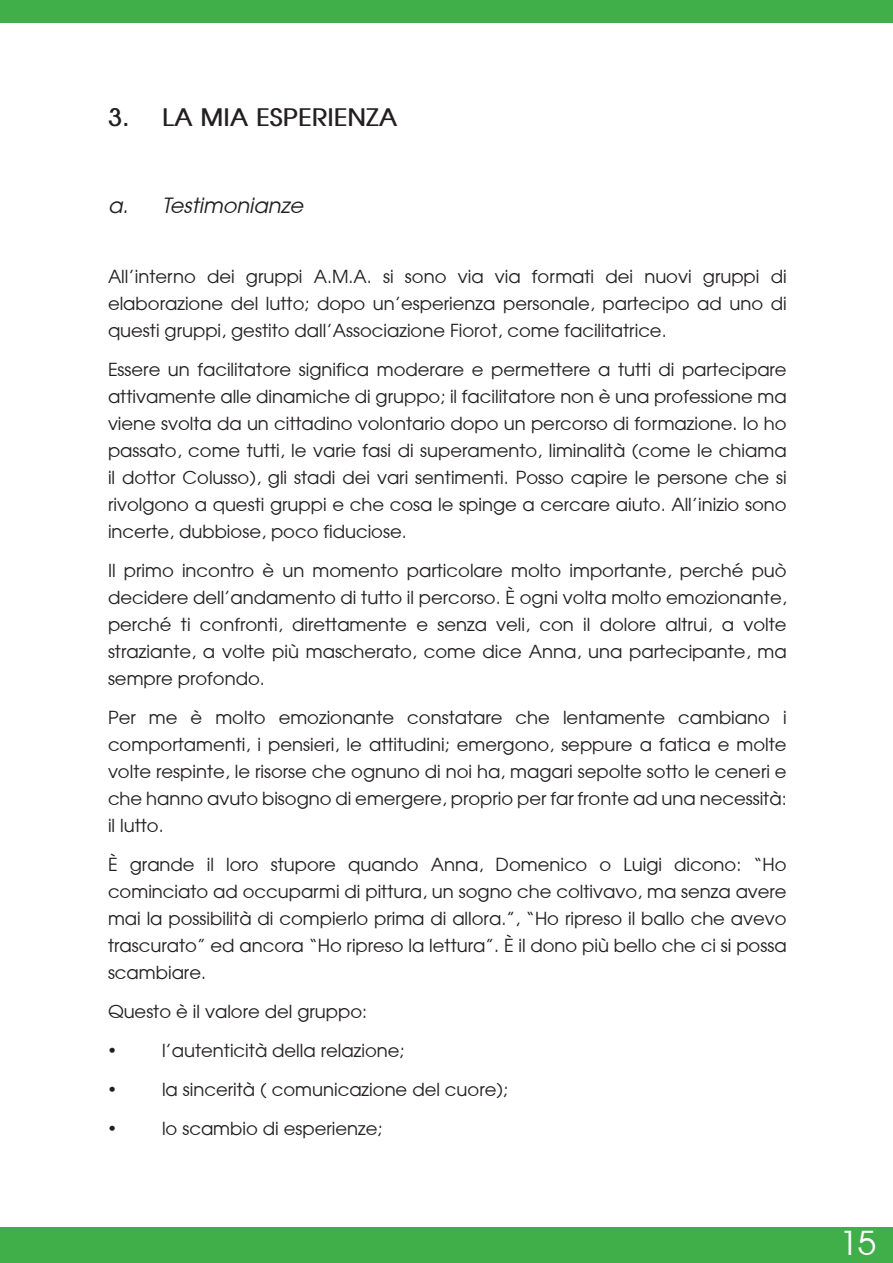
<style>
.page{position:relative;width:893px;height:1263px;background:#fff}
.page>*{position:absolute;margin:0;border:0;box-sizing:border-box;transform-origin:0 0}
.t1{font:33px "Avant Garde";color:#fff}
.t2{font:700 24px "Avant Garde";color:#231f20}
.t3{font:italic 21px "Avant Garde";color:#231f20}
.Paragrafo_elenco{font:18px/27px "Avant Garde";color:#231f20;text-align:justify}
.t4{font:18px "Symbol";color:#231f20}
</style>
<div class="page">
<div style="left:0;top:0;width:893px;height:23px;background:#40ae49"></div>
<div style="left:0;top:1227px;width:893px;height:36px;background:#40ae49"></div>
<p class="t2" style="left:108px;top:102px;width:291px">3. LA MIA ESPERIENZA</p>
<p class="t3" style="left:108px;top:192px;width:197px">a. Testimonianze</p>
<p class="Paragrafo_elenco" style="left:108px;top:263px;width:680px">All’interno dei gruppi A.M.A. si sono via via formati dei nuovi gruppi di elaborazione del lutto; dopo un’esperienza personale, partecipo ad uno di questi gruppi, gestito dall’Associazione Fiorot, come facilitatrice.</p>
<p class="Paragrafo_elenco" style="left:108px;top:356px;width:680px">Essere un facilitatore significa moderare e permettere a tutti di partecipare attivamente alle dinamiche di gruppo; il facilitatore non è una professione ma viene svolta da un cittadino volontario dopo un percorso di formazione. Io ho passato, come tutti, le varie fasi di superamento, liminalità (come le chiama il dottor Colusso), gli stadi dei vari sentimenti. Posso capire le persone che si rivolgono a questi gruppi e che cosa le spinge a cercare aiuto. All’inizio sono incerte, dubbiose, poco fiduciose.</p>
<p class="Paragrafo_elenco" style="left:108px;top:557px;width:680px">Il primo incontro è un momento particolare molto importante, perché può decidere dell’andamento di tutto il percorso. È ogni volta molto emozionante, perché ti confronti, direttamente e senza veli, con il dolore altrui, a volte straziante, a volte più mascherato, come dice Anna, una partecipante, ma sempre profondo.</p>
<p class="Paragrafo_elenco" style="left:108px;top:704px;width:680px">Per me è molto emozionante constatare che lentamente cambiano i comportamenti, i pensieri, le attitudini; emergono, seppure a fatica e molte volte respinte, le risorse che ognuno di noi ha, magari sepolte sotto le ceneri e che hanno avuto bisogno di emergere, proprio per far fronte ad una necessità: il lutto.</p>
<p class="Paragrafo_elenco" style="left:108px;top:851px;width:680px">È grande il loro stupore quando Anna, Domenico o Luigi dicono: “Ho cominciato ad occuparmi di pittura, un sogno che coltivavo, ma senza avere mai la possibilità di compierlo prima di allora.”, “Ho ripreso il ballo che avevo trascurato” ed ancora “Ho ripreso la lettura”. È il dono più bello che ci si possa scambiare.</p>
<p class="Paragrafo_elenco" style="left:108px;top:998px;width:261px">Questo è il valore del gruppo:</p>
<p class="t4" style="left:108px;top:1042px;width:10px">•</p>
<p class="Paragrafo_elenco" style="left:162px;top:1037px;width:244px">l’autenticità della relazione;</p>
<p class="t4" style="left:108px;top:1081px;width:10px">•</p>
<p class="Paragrafo_elenco" style="left:162px;top:1076px;width:347px">la sincerità ( comunicazione del cuore);</p>
<p class="t4" style="left:108px;top:1120px;width:10px">•</p>
<p class="Paragrafo_elenco" style="left:162px;top:1115px;width:222px">lo scambio di esperienze;</p>
<h1 class="t1" style="left:839px;top:1222px;width:38px">15</h1>
</div>
